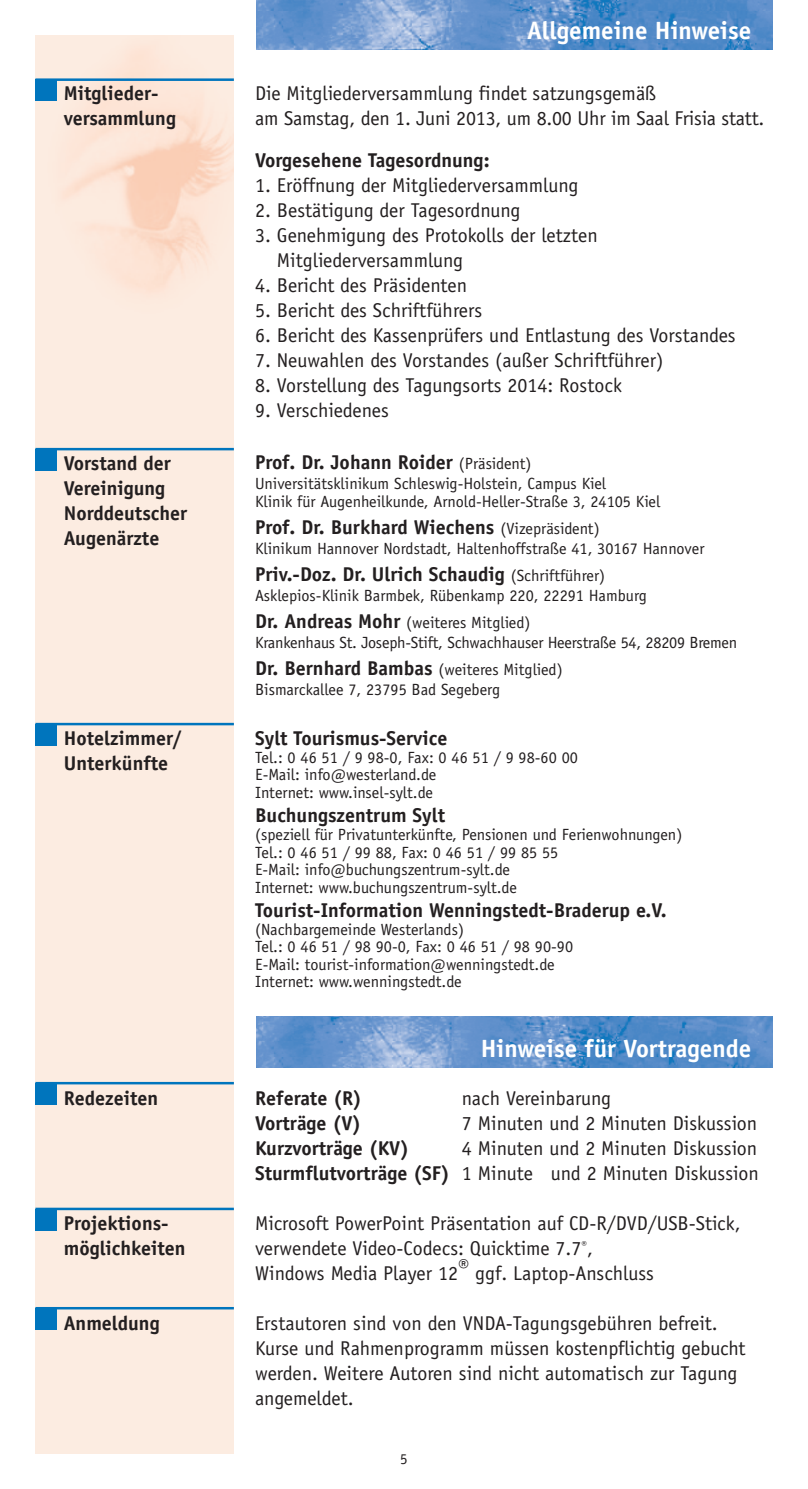
<style>
.page{position:relative;width:808px;height:1489px;background:#fff}
.page>*{position:absolute;margin:0;border:0;box-sizing:border-box;transform-origin:0 0}
.t1{font:700 25px "Officina Sans";color:#fff}
.t2{font:20px/25px "Officina Sans";color:#231f20}
.t3{font:700 20px/25px "Officina Sans";color:#231f20}
.t4{font:16.25px/17.5px "Officina Sans";color:#231f20}
.t5{font:15px "Officina Sans";color:#231f20}
.s1{font-weight:400;font-size:16.25px}
.s2{font-weight:700;font-size:20px}
.s3{font-weight:700}
</style>
<div class="page">
<div style="left:35px;top:35px;width:199px;height:1418px;background:#fcece1"></div>
<img style="left:63px;top:50px;width:171px;height:243px">
<div style="left:35px;top:80px;width:22px;height:21px;background:#0075bd"></div>
<hr style="left:35px;top:78px;width:199px;height:3px;background:#0075bd">
<div style="left:35px;top:449px;width:22px;height:21px;background:#0075bd"></div>
<hr style="left:35px;top:448px;width:199px;height:2px;background:#0075bd">
<div style="left:35px;top:724px;width:22px;height:21px;background:#0075bd"></div>
<hr style="left:35px;top:722px;width:199px;height:3px;background:#0075bd">
<div style="left:35px;top:1083px;width:22px;height:21px;background:#0075bd"></div>
<hr style="left:35px;top:1081px;width:199px;height:3px;background:#0075bd">
<div style="left:35px;top:1208px;width:22px;height:22px;background:#0075bd"></div>
<hr style="left:35px;top:1207px;width:199px;height:3px;background:#0075bd">
<div style="left:35px;top:1308px;width:22px;height:21px;background:#0075bd"></div>
<hr style="left:35px;top:1306px;width:199px;height:3px;background:#0075bd">
<img style="left:257px;top:0;width:515px;height:50px">
<img style="left:257px;top:1016px;width:515px;height:50px">
<p class="t1" style="left:527px;top:21px;width:226px">Allgemeine Hinweise</p>
<p class="t3" style="left:64px;top:82px;width:96px">Mitglieder-</p>
<p class="t2" style="left:255px;top:82px;width:403px">Die Mitgliederversammlung findet satzungsgemäß</p>
<p class="t3" style="left:64px;top:107px;width:114px">versammlung</p>
<p class="t2" style="left:255px;top:107px;width:511px">am Samstag, den 1. Juni 2013, um 8.00 Uhr im Saal Frisia statt.</p>
<p class="t3" style="left:255px;top:149px;width:236px">Vorgesehene Tagesordnung:</p>
<p class="t2" style="left:255px;top:174px;width:325px">1. Eröffnung der Mitgliederversammlung</p>
<p class="t2" style="left:255px;top:199px;width:267px">2. Bestätigung der Tagesordnung</p>
<p class="t2" style="left:277px;top:224px;width:322px;text-indent:-22px">3. Genehmigung des Protokolls der letzten<br>Mitgliederversammlung</p>
<p class="t2" style="left:255px;top:274px;width:213px">4. Bericht des Präsidenten</p>
<p class="t2" style="left:255px;top:299px;width:229px">5. Bericht des Schriftführers</p>
<p class="t2" style="left:255px;top:324px;width:482px">6. Bericht des Kassenprüfers und Entlastung des Vorstandes</p>
<p class="t2" style="left:255px;top:349px;width:410px">7. Neuwahlen des Vorstandes (außer Schriftführer)</p>
<p class="t2" style="left:255px;top:374px;width:368px">8. Vorstellung des Tagungsorts 2014: Rostock</p>
<p class="t2" style="left:255px;top:399px;width:135px">9. Verschiedenes</p>
<p class="t3" style="left:255px;top:451px;width:278px">Prof. Dr. Johann Roider <span class="s1">(Präsident)</span></p>
<p class="t4" style="left:255px;top:476px;width:407px">Universitätsklinikum Schleswig-Holstein, Campus Kiel<br>Klinik für Augenheilkunde, Arnold-Heller-Straße 3, 24105 Kiel</p>
<p class="t3" style="left:255px;top:516px;width:346px">Prof. Dr. Burkhard Wiechens <span class="s1">(Vizepräsident)</span></p>
<p class="t4" style="left:255px;top:541px;width:451px">Klinikum Hannover Nordstadt, Haltenhoffstraße 41, 30167 Hannover</p>
<p class="t3" style="left:255px;top:563px;width:352px">Priv.-Doz. Dr. Ulrich Schaudig <span class="s1">(Schriftführer)</span></p>
<p class="t4" style="left:255px;top:583px;width:393px;line-height:27px">Asklepios-Klinik Barmbek, Rübenkamp 220, 22291 Hamburg<br><span class="s2">Dr. Andreas Mohr</span> (weiteres Mitglied)</p>
<p class="t4" style="left:255px;top:630px;width:483px;line-height:27px">Krankenhaus St. Joseph-Stift, Schwachhauser Heerstraße 54, 28209 Bremen<br><span class="s2">Dr. Bernhard Bambas</span> (weiteres Mitglied)</p>
<p class="t4" style="left:255px;top:682px;width:246px">Bismarckallee 7, 23795 Bad Segeberg</p>
<p class="t3" style="left:64px;top:727px;width:120px">Hotelzimmer/</p>
<p class="t3" style="left:255px;top:727px;width:194px">Sylt Tourismus-Service</p>
<p class="t3" style="left:64px;top:752px;width:106px">Unterkünfte</p>
<p class="t4" style="left:255px;top:750px;width:324px">Tel.: 0 46 51 / 9 98-0, Fax: 0 46 51 / 9 98-60 00<br>E-Mail: info@westerland.de<br>Internet: www.insel-sylt.de</p>
<p class="t3" style="left:255px;top:804px;width:191px">Buchungszentrum Sylt</p>
<p class="t4" style="left:255px;top:827px;width:429px">(speziell für Privatunterkünfte, Pensionen und Ferienwohnungen)<br>Tel.: 0 46 51 / 99 88, Fax: 0 46 51 / 99 85 55<br>E-Mail: info@buchungszentrum-sylt.de<br>Internet: www.buchungszentrum-sylt.de</p>
<p class="t3" style="left:255px;top:899px;width:413px">Tourist-Information Wenningstedt-Braderup e.V.</p>
<p class="t4" style="left:255px;top:921px;width:319px">(Nachbargemeinde Westerlands)<br>Tel.: 0 46 51 / 98 90-0, Fax: 0 46 51 / 98 90-90<br>E-Mail: tourist-information@wenningstedt.de Internet: www.wenningstedt.de</p>
<p class="t3" style="left:64px;top:452px;width:125px">Vorstand der<br>Vereinigung<br>Norddeutscher<br>Augenärzte</p>
<p class="t1" style="left:481px;top:1038px;width:272px">Hinweise für Vortragende</p>
<p class="t3" style="left:64px;top:1086px;width:96px">Redezeiten</p>
<p class="t3" style="left:255px;top:1086px;width:109px">Referate (R)</p>
<p class="t2" style="left:462px;top:1086px;width:151px">nach Vereinbarung</p>
<p class="t3" style="left:255px;top:1111px;width:108px">Vorträge (V)</p>
<p class="t2" style="left:462px;top:1111px;width:297px">7 Minuten und 2 Minuten Diskussion</p>
<p class="t3" style="left:255px;top:1136px;width:156px">Kurzvorträge (KV)</p>
<p class="t2" style="left:255px;top:1136px;width:505px;text-align:right">4 Minuten und 2 Minuten Diskussion<br><span class="s3">Sturmflutvorträge (SF)</span> 1 Minute und 2 Minuten Diskussion</p>
<p class="t3" style="left:64px;top:1211px;width:106px">Projektions-</p>
<p class="t2" style="left:255px;top:1211px;width:487px">Microsoft PowerPoint Präsentation auf CD-R/DVD/USB-Stick,</p>
<p class="t3" style="left:64px;top:1236px;width:123px">möglichkeiten</p>
<p class="t2" style="left:255px;top:1236px;width:400px">verwendete Video-Codecs: Quicktime 7.7<sup>®</sup>,<br>Windows Media Player 12® ggf. Laptop-Anschluss</p>
<p class="t3" style="left:64px;top:1311px;width:97px">Anmeldung</p>
<p class="t2" style="left:255px;top:1311px;width:492px">Erstautoren sind von den VNDA-Tagungsgebühren befreit.<br>Kurse und Rahmenprogramm müssen kostenpflichtig gebucht werden. Weitere Autoren sind nicht automatisch zur Tagung angemeldet.</p>
<p class="t5" style="left:400px;top:1453px;width:9px">5</p>
</div>
